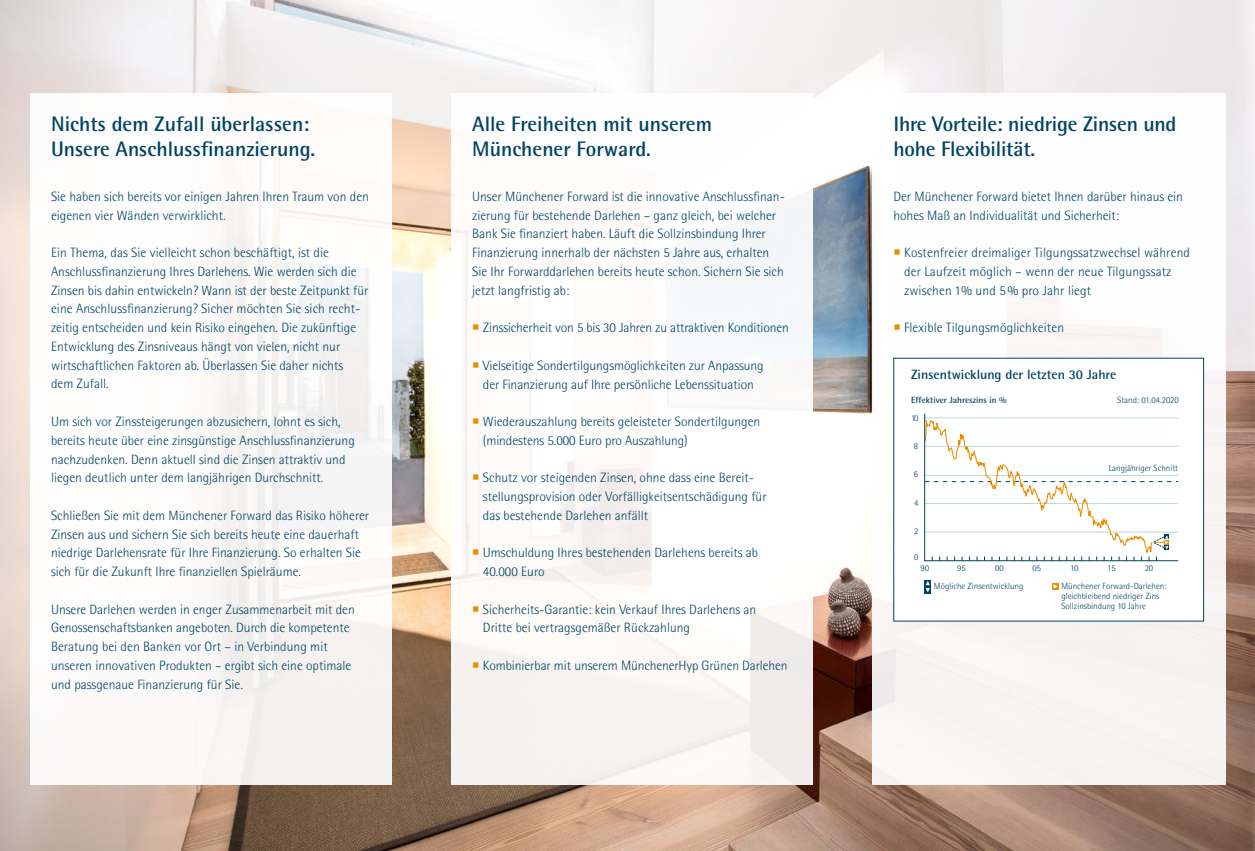
<style>
.page{position:relative;width:1255px;height:851px;background:#fff}
.page>*{position:absolute;margin:0;border:0;box-sizing:border-box;transform-origin:0 0}
.t1{font:700 21px/25.5px "Rotis Semi Sans";color:#004462}
.t2{font:300 13.5px/18.8px "Rotis Semi Sans";color:#004462}
.t3{font:700 13.5px "Rotis Semi Sans";color:#004462}
.t4{font:300 9px/9.8px "Rotis Semi Sans";color:#004462}
.t5{font:700 9px "Rotis Semi Sans";color:#004462}
.s1{color:#ea8d00}
</style>
<div class="page">
<img style="left:0;top:0;width:1254px;height:850px">
<div style="left:30px;top:94px;width:361px;height:690px;background:#fff"></div>
<div style="left:451px;top:94px;width:361px;height:690px;background:#fff"></div>
<div style="left:872px;top:94px;width:353px;height:690px;background:#fff"></div>
<svg style="left:924px;top:413px;width:255px;height:181px"></svg>
<svg style="left:924px;top:419px;width:254px;height:142px"></svg>
<hr style="left:924px;top:414px;width:1px;height:146px;background:#004462">
<h1 class="t1" style="left:51px;top:110px;width:266px">Nichts dem Zufall überlassen:<br>Unsere Anschlussfinanzierung.</h1>
<h1 class="t1" style="left:472px;top:110px;width:241px">Alle Freiheiten mit unserem<br>Münchener Forward.</h1>
<h1 class="t1" style="left:893px;top:110px;width:285px">Ihre Vorteile: niedrige Zinsen und hohe Flexibilität.</h1>
<p class="t2" style="left:51px;top:187px;width:319px">Sie haben sich bereits vor einigen Jahren Ihren Traum von den eigenen vier Wänden verwirklicht.</p>
<p class="t2" style="left:51px;top:243px;width:319px">Ein Thema, das Sie vielleicht schon beschäftigt, ist die Anschlussfinanzierung Ihres Darlehens. Wie werden sich die Zinsen bis dahin entwickeln? Wann ist der beste Zeitpunkt für eine Anschlussfinanzierung? Sicher möchten Sie sich recht&shy;zeitig entscheiden und kein Risiko eingehen. Die zukünftige Entwicklung des Zinsniveaus hängt von vielen, nicht nur wirtschaftlichen Faktoren ab. Überlassen Sie daher nichts dem Zufall.</p>
<p class="t2" style="left:51px;top:412px;width:305px">Um sich vor Zinssteigerungen abzusichern, lohnt es sich, bereits heute über eine zinsgünstige Anschlussfinanzierung nachzudenken. Denn aktuell sind die Zinsen attraktiv und liegen deutlich unter dem langjährigen Durchschnitt.</p>
<p class="t2" style="left:51px;top:506px;width:319px">Schließen Sie mit dem Münchener Forward das Risiko höherer Zinsen aus und sichern Sie sich bereits heute eine dauerhaft niedrige Darlehensrate für Ihre Finanzierung. So erhalten Sie sich für die Zukunft Ihre finanziellen Spielräume.</p>
<p class="t2" style="left:51px;top:599px;width:305px">Unsere Darlehen werden in enger Zusammenarbeit mit den Genossenschaftsbanken angeboten. Durch die kompetente Beratung bei den Banken vor Ort – in Verbindung mit unseren innovativen Produkten – ergibt sich eine optimale und passgenaue Finanzierung für Sie.</p>
<p class="t2" style="left:472px;top:187px;width:314px">Unser Münchener Forward ist die innovative Anschlussfinan&shy;zierung für bestehende Darlehen – ganz gleich, bei welcher Bank Sie finanziert haben. Läuft die Sollzinsbindung Ihrer Finanzierung innerhalb der nächsten 5 Jahre aus, erhalten Sie Ihr Forwarddarlehen bereits heute schon. Sichern Sie sich jetzt langfristig ab:</p>
<p class="t2" style="left:472px;top:318px;width:318px"><span class="s1">○</span> Zinssicherheit von 5 bis 30 Jahren zu attraktiven Konditionen</p>
<p class="t2" style="left:472px;top:356px;width:293px;text-align:center"><span class="s1">○</span> Vielseitige Sondertilgungsmöglichkeiten zur Anpassung der Finanzierung auf Ihre persönliche Lebenssituation</p>
<p class="t2" style="left:483px;top:412px;width:279px;text-indent:-11px"><span class="s1">○</span> Wiederauszahlung bereits geleisteter Sondertilgungen (mindestens 5.000 Euro pro Auszahlung)</p>
<p class="t2" style="left:483px;top:468px;width:285px;text-indent:-11px"><span class="s1">○</span> Schutz vor steigenden Zinsen, ohne dass eine Bereit&shy;stellungsprovision oder Vorfälligkeitsentschädigung für das bestehende Darlehen anfällt</p>
<p class="t2" style="left:483px;top:543px;width:277px;text-indent:-11px"><span class="s1">○</span> Umschuldung Ihres bestehenden Darlehens bereits ab<br>40.000 Euro</p>
<p class="t2" style="left:483px;top:599px;width:275px;text-indent:-11px"><span class="s1">○</span> Sicherheits-Garantie: kein Verkauf Ihres Darlehens an<br>Dritte bei vertragsgemäßer Rückzahlung</p>
<p class="t2" style="left:472px;top:656px;width:317px"><span class="s1">○</span> Kombinierbar mit unserem MünchenerHyp Grünen Darlehen</p>
<p class="t2" style="left:893px;top:187px;width:291px">Der Münchener Forward bietet Ihnen darüber hinaus ein hohes Maß an Individualität und Sicherheit:</p>
<p class="t2" style="left:904px;top:243px;width:287px;text-indent:-11px"><span class="s1">○</span> Kostenfreier dreimaliger Tilgungssatzwechsel während der Laufzeit möglich – wenn der neue Tilgungssatz zwischen 1% und 5% pro Jahr liegt</p>
<p class="t2" style="left:893px;top:318px;width:172px"><span class="s1">○</span> Flexible Tilgungsmöglichkeiten</p>
<p class="t3" style="left:911px;top:366px;width:207px">Zinsentwicklung der letzten 30 Jahre</p>
<p class="t5" style="left:911px;top:394px;width:97px">Effektiver Jahreszins in %</p>
<p class="t4" style="left:1117px;top:395px;width:63px">Stand: 01.04.2020</p>
<p class="t4" style="left:911px;top:413px;width:9px">10</p>
<p class="t4" style="left:913px;top:441px;width:6px">8</p>
<p class="t4" style="left:913px;top:469px;width:6px">6</p>
<p class="t4" style="left:914px;top:498px;width:6px">4</p>
<p class="t4" style="left:914px;top:526px;width:6px">2</p>
<p class="t4" style="left:914px;top:552px;width:6px">0</p>
<p class="t4" style="left:1108px;top:463px;width:71px">Langjähriger Schnitt</p>
<p class="t4" style="left:920px;top:563px;width:10px">90</p>
<p class="t4" style="left:957px;top:563px;width:10px">95</p>
<p class="t4" style="left:995px;top:563px;width:10px">00</p>
<p class="t4" style="left:1032px;top:563px;width:10px">05</p>
<p class="t4" style="left:1070px;top:563px;width:10px">10</p>
<p class="t4" style="left:1107px;top:563px;width:10px">15</p>
<p class="t4" style="left:1144px;top:563px;width:10px">20</p>
<p class="t4" style="left:933px;top:581px;width:91px">Mögliche Zinsentwicklung</p>
<p class="t4" style="left:1061px;top:581px;width:107px">Münchener Forward-Darlehen: gleichbleibend niedriger Zins<br>Sollzinsbindung 10 Jahre</p>
</div>
